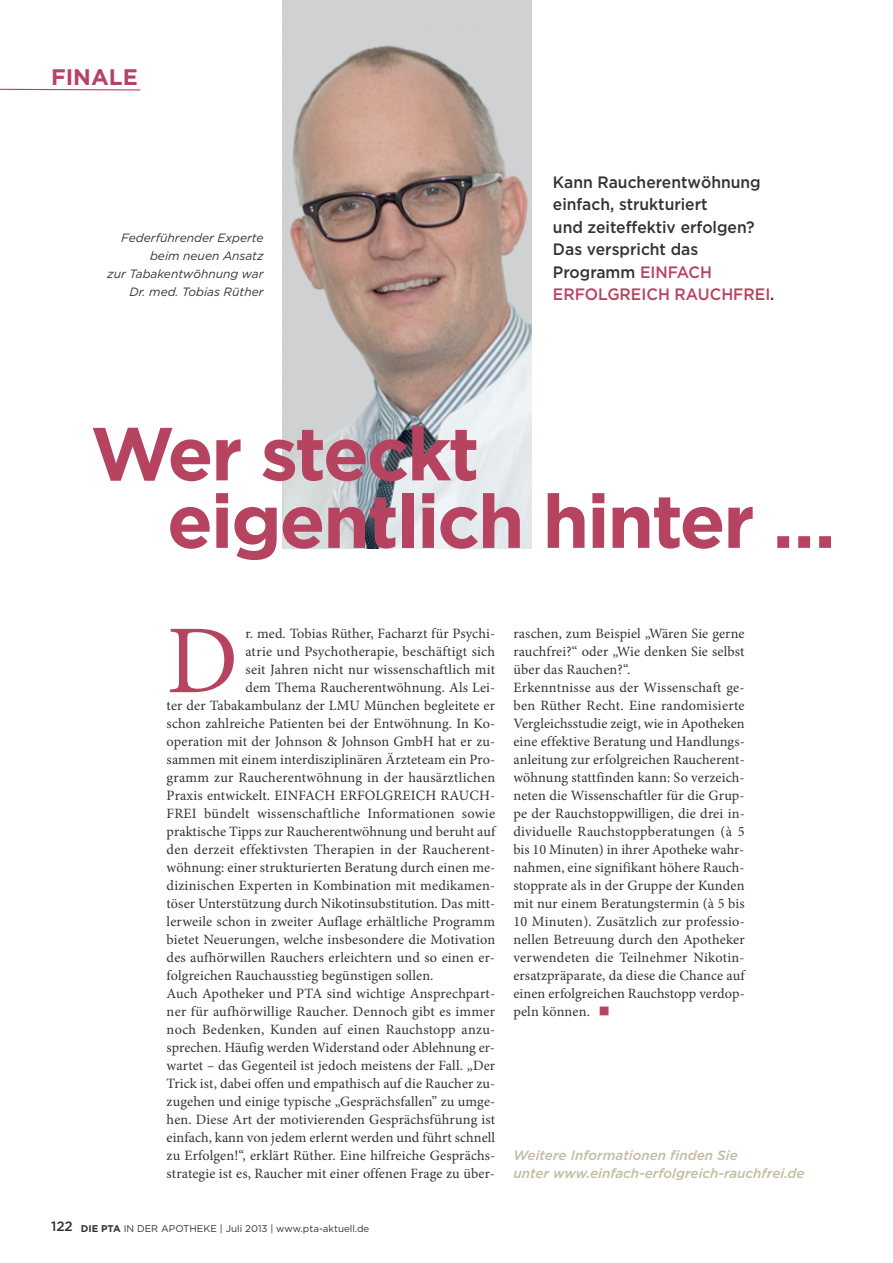
<style>
.page{position:relative;width:893px;height:1263px;background:#fff}
.page>*{position:absolute;margin:0;border:0;box-sizing:border-box;transform-origin:0 0}
.t1{font:97.35px "Minion Pro";color:#b64461}
.t2{font:700 75px/67.5px "Gotham";letter-spacing:-.03em;color:#b64461}
.t3{font:700 22.5px "Gotham";color:#b64461}
.t4{font:500 16.5px/22.5px "Gotham";color:#343334;scale:.95 1}
.t5{font:14.25px/18px "Minion Pro";letter-spacing:.01em;color:#343334}
.t6{font:italic 500 13.5px/18px "Gotham";color:#c2bda1}
.t7{font:italic 12px/18px "Gotham";color:#343334;text-align:right}
.t8{font:9.75px "Gotham";color:#343334}
.s1{color:#b64461}
.s2{font-weight:500;font-size:13.5px}
.s3{font-weight:700}
</style>
<div class="page">
<img style="left:282px;top:0;width:250px;height:548px">
<svg style="left:0;top:88px;width:141px;height:3px"></svg>
<h3 class="t3" style="left:51px;top:68px;width:88px">FINALE</h3>
<p class="t7" style="left:107px;top:230px;width:158px">Federführender Experte beim neuen Ansatz<br>zur Tabakentwöhnung war<br>Dr. med. Tobias Rüther</p>
<p class="t4" style="left:553px;top:172px;width:235px">Kann Raucherentwöhnung einfach, strukturiert<br>und zeiteffektiv erfolgen?<br>Das verspricht das<br>Programm <span class="s1">EINFACH<br>ERFOLGREICH RAUCHFREI</span>.</p>
<h2 class="t2" style="left:167px;top:425px;width:670px;text-indent:-76px">Wer steckt eigentlich hinter …</h2>
<h1 class="t1" style="left:167px;top:623px;width:73px">D</h1>
<p class="t5" style="left:245px;top:626px;width:251px">r. med. Tobias Rüther, Facharzt für Psychi-</p>
<p class="t5" style="left:245px;top:644px;width:251px">atrie und Psychotherapie, beschäftigt sich</p>
<p class="t5" style="left:245px;top:662px;width:251px">seit Jahren nicht nur wissenschaftlich mit</p>
<p class="t5" style="left:245px;top:680px;width:251px">dem Thema Raucherentwöhnung. Als Lei-</p>
<p class="t5" style="left:167px;top:698px;width:330px">ter der Tabakambulanz der LMU München begleitete er</p>
<p class="t5" style="left:167px;top:716px;width:330px">schon zahlreiche Patienten bei der Entwöhnung. In Ko-</p>
<p class="t5" style="left:167px;top:734px;width:330px">operation mit der Johnson &amp; Johnson GmbH hat er zu-</p>
<p class="t5" style="left:167px;top:752px;width:330px">sammen mit einem interdisziplinären Ärzteteam ein Pro-</p>
<p class="t5" style="left:167px;top:770px;width:330px">gramm zur Raucherentwöhnung in der hausärztlichen</p>
<p class="t5" style="left:167px;top:788px;width:330px">Praxis entwickelt. EINFACH ERFOLGREICH RAUCH-</p>
<p class="t5" style="left:167px;top:806px;width:330px">FREI bündelt wissenschaftliche Informationen sowie</p>
<p class="t5" style="left:167px;top:824px;width:330px">praktische Tipps zur Raucherentwöhnung und beruht auf</p>
<p class="t5" style="left:167px;top:842px;width:330px">den derzeit effektivsten Therapien in der Raucherent-</p>
<p class="t5" style="left:167px;top:860px;width:330px">wöhnung: einer strukturierten Beratung durch einen me-</p>
<p class="t5" style="left:167px;top:878px;width:330px">dizinischen Experten in Kombination mit medikamen-</p>
<p class="t5" style="left:167px;top:896px;width:330px">töser Unterstützung durch Nikotinsubstitution. Das mitt-</p>
<p class="t5" style="left:167px;top:914px;width:330px">lerweile schon in zweiter Auflage erhältliche Programm</p>
<p class="t5" style="left:167px;top:932px;width:330px">bietet Neuerungen, welche insbesondere die Motivation</p>
<p class="t5" style="left:167px;top:950px;width:330px">des aufhörwillen Rauchers erleichtern und so einen er-</p>
<p class="t5" style="left:167px;top:968px;width:268px">folgreichen Rauchausstieg begünstigen sollen.</p>
<p class="t5" style="left:167px;top:986px;width:330px">Auch Apotheker und PTA sind wichtige Ansprechpart-</p>
<p class="t5" style="left:167px;top:1004px;width:330px">ner für aufhörwillige Raucher. Dennoch gibt es immer</p>
<p class="t5" style="left:167px;top:1022px;width:330px">noch Bedenken, Kunden auf einen Rauchstopp anzu-</p>
<p class="t5" style="left:167px;top:1040px;width:330px">sprechen. Häufig werden Widerstand oder Ablehnung er-</p>
<p class="t5" style="left:167px;top:1058px;width:330px">wartet – das Gegenteil ist jedoch meistens der Fall. „Der</p>
<p class="t5" style="left:167px;top:1076px;width:330px">Trick ist, dabei offen und empathisch auf die Raucher zu-</p>
<p class="t5" style="left:167px;top:1094px;width:330px">zugehen und einige typische „Gesprächsfallen” zu umge-</p>
<p class="t5" style="left:167px;top:1112px;width:330px">hen. Diese Art der motivierenden Gesprächsführung ist</p>
<p class="t5" style="left:167px;top:1130px;width:330px">einfach, kann von jedem erlernt werden und führt schnell</p>
<p class="t5" style="left:167px;top:1148px;width:330px">zu Erfolgen!“, erklärt Rüther. Eine hilfreiche Gesprächs-</p>
<p class="t5" style="left:167px;top:1166px;width:330px">strategie ist es, Raucher mit einer offenen Frage zu über-</p>
<p class="t8" style="left:51px;top:1225px;width:320px"><span class="s2">122</span> <span class="s3">DIE PTA</span> IN DER APOTHEKE | Juli 2013 | www.pta-aktuell.de</p>
<p class="t5" style="left:513px;top:626px;width:233px">raschen, zum Beispiel „Wären Sie gerne rauchfrei?“ oder „Wie denken Sie selbst über das Rauchen?“.<br>Erkenntnisse aus der Wissenschaft ge&shy;ben Rüther Recht. Eine randomisierte Vergleichsstudie zeigt, wie in Apotheken eine effektive Beratung und Handlungs&shy;anleitung zur erfolgreichen Raucherent&shy;wöhnung stattfinden kann: So verzeich&shy;neten die Wissenschaftler für die Grup&shy;pe der Rauchstoppwilligen, die drei in&shy;dividuelle Rauchstoppberatungen (à 5 bis 10 Minuten) in ihrer Apotheke wahr&shy;nahmen, eine signifikant höhere Rauch&shy;stopprate als in der Gruppe der Kunden mit nur einem Beratungstermin (à 5 bis 10 Minuten). Zusätzlich zur professio&shy;nellen Betreuung durch den Apotheker verwendeten die Teilnehmer Nikotin&shy;ersatzpräparate, da diese die Chance auf einen erfolgreichen Rauchstopp verdop&shy;peln können.</p>
<p class="t6" style="left:513px;top:1147px;width:293px">Weitere Informationen finden Sie<br>unter www.einfach-erfolgreich-rauchfrei.de</p>
</div>
